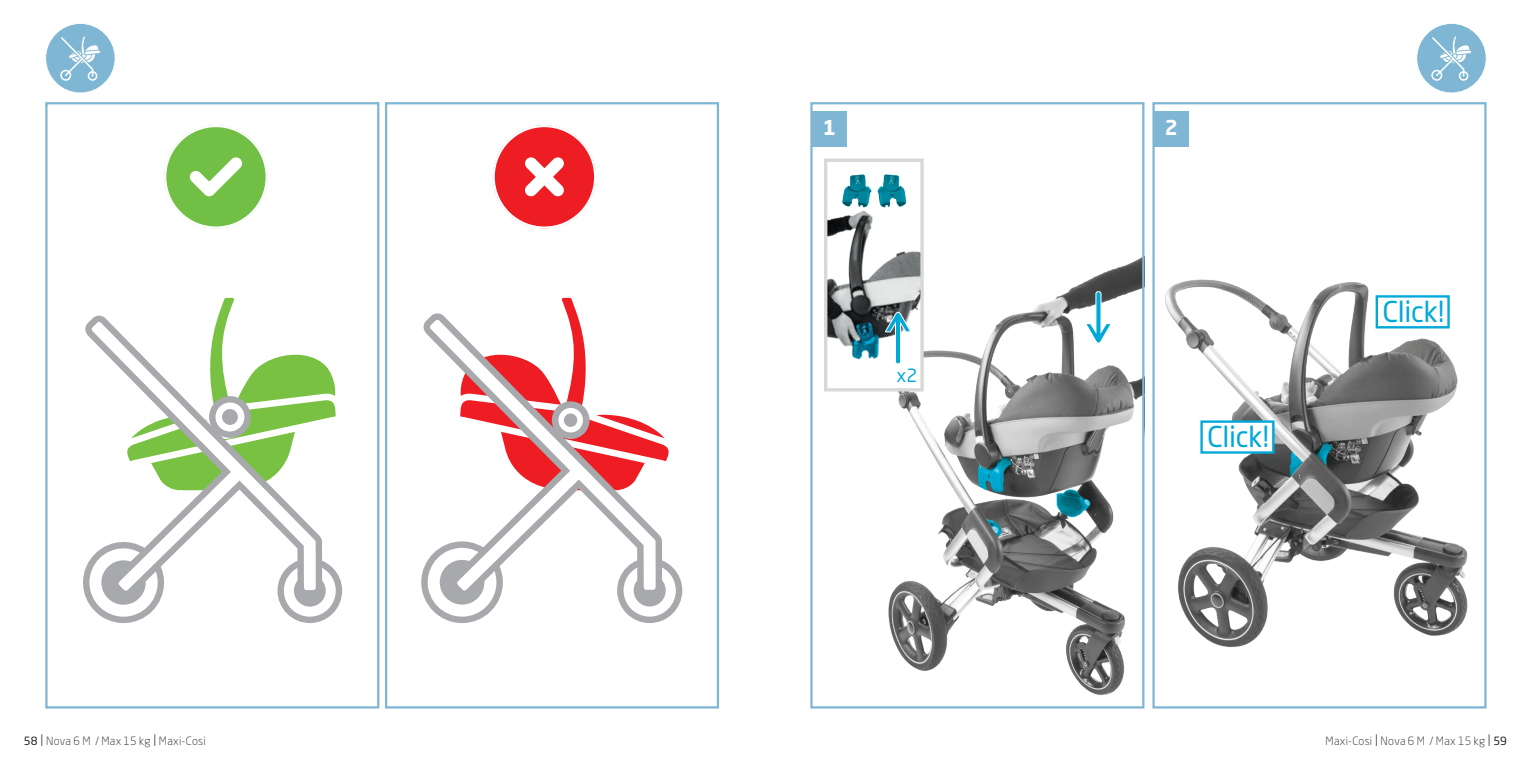
<style>
.page{position:relative;width:1531px;height:766px;background:#fff}
.page>*{position:absolute;margin:0;border:0;box-sizing:border-box;transform-origin:0 0}
.t1{font:28.35px "Neo Sans Pro";letter-spacing:-.01em;color:#00a9d8}
.t2{font:700 20.25px "Neo Sans Pro";color:#fff}
.t3{font:18px "Neo Sans Pro";color:#00a9d8}
.t4{font:300 11.25px "Neo Sans Pro";letter-spacing:.025em;color:#231f20}
.s1{font-weight:400}
.s2{font-size:15.75px}
</style>
<div class="page">
<img style="left:1165px;top:279px;width:303px;height:368px">
<img style="left:824px;top:257px;width:317px;height:438px">
<div style="left:385px;top:102px;width:334px;height:606px;border:2px solid #7eb6d3"></div>
<svg style="left:561px;top:297px;width:108px;height:165px"></svg>
<div style="left:45px;top:102px;width:334px;height:606px;border:2px solid #7eb6d3"></div>
<svg style="left:218px;top:297px;width:118px;height:123px"></svg>
<svg style="left:281px;top:561px;width:58px;height:58px"></svg>
<div style="left:277px;top:558px;width:65px;height:65px;border:6px solid #a8a9ad;border-radius:50%"></div>
<div style="left:294px;top:574px;width:32px;height:32px;background:#a8a9ad;border-radius:50%"></div>
<svg style="left:86px;top:545px;width:75px;height:74px"></svg>
<div style="left:83px;top:542px;width:81px;height:81px;border:6px solid #a8a9ad;border-radius:50%"></div>
<div style="left:101px;top:560px;width:45px;height:44px;background:#a8a9ad;border-radius:50%"></div>
<svg style="left:85px;top:315px;width:237px;height:282px"></svg>
<svg style="left:620px;top:561px;width:59px;height:58px"></svg>
<div style="left:617px;top:557px;width:65px;height:66px;border:6px solid #a8a9ad;border-radius:50%"></div>
<div style="left:634px;top:574px;width:32px;height:32px;background:#a8a9ad;border-radius:50%"></div>
<svg style="left:424px;top:544px;width:76px;height:75px"></svg>
<div style="left:421px;top:541px;width:82px;height:82px;border:6px solid #a8a9ad;border-radius:50%"></div>
<div style="left:440px;top:559px;width:44px;height:45px;background:#a8a9ad;border-radius:50%"></div>
<svg style="left:423px;top:313px;width:239px;height:283px"></svg>
<svg style="left:45px;top:23px;width:70px;height:70px"></svg>
<svg style="left:1417px;top:23px;width:69px;height:70px"></svg>
<svg style="left:164px;top:125px;width:104px;height:104px"></svg>
<svg style="left:492px;top:125px;width:104px;height:104px"></svg>
<div style="left:811px;top:111px;width:36px;height:36px;background:#7eb6d3"></div>
<div style="left:810px;top:102px;width:334px;height:606px;border:2px solid #7eb6d3"></div>
<div style="left:1153px;top:111px;width:36px;height:36px;background:#7eb6d3"></div>
<div style="left:1152px;top:102px;width:334px;height:606px;border:2px solid #7eb6d3"></div>
<div style="left:1375px;top:295px;width:74px;height:33px;background:#fff;border:2px solid #00a9d8"></div>
<svg style="left:1085px;top:291px;width:27px;height:52px"></svg>
<div style="left:1200px;top:420px;width:74px;height:33px;background:#fff;border:2px solid #00a9d8"></div>
<img style="left:828px;top:210px;width:92px;height:177px">
<div style="left:824px;top:158px;width:100px;height:233px;border:3px solid #d8d9d7"></div>
<svg style="left:884px;top:312px;width:27px;height:52px"></svg>
<img style="left:842px;top:174px;width:65px;height:34px">
<p class="t2" style="left:823px;top:114px;width:15px">1</p>
<p class="t2" style="left:1165px;top:114px;width:15px">2</p>
<p class="t3" style="left:896px;top:364px;width:23px">x2</p>
<p class="t1" style="left:1207px;top:419px;width:63px">Click!</p>
<p class="t1" style="left:1382px;top:294px;width:63px">Click!</p>
<p class="t4" style="left:24px;top:734px;width:183px"><span class="s1">58</span> <span class="s2">I</span> Nova 6 M / Max 15 kg <span class="s2">I</span> Maxi-Cosi</p>
<p class="t4" style="left:1325px;top:734px;width:183px">Maxi-Cosi <span class="s2">I</span> Nova 6 M / Max 15 kg <span class="s2">I</span> <span class="s1">59</span></p>
</div>
